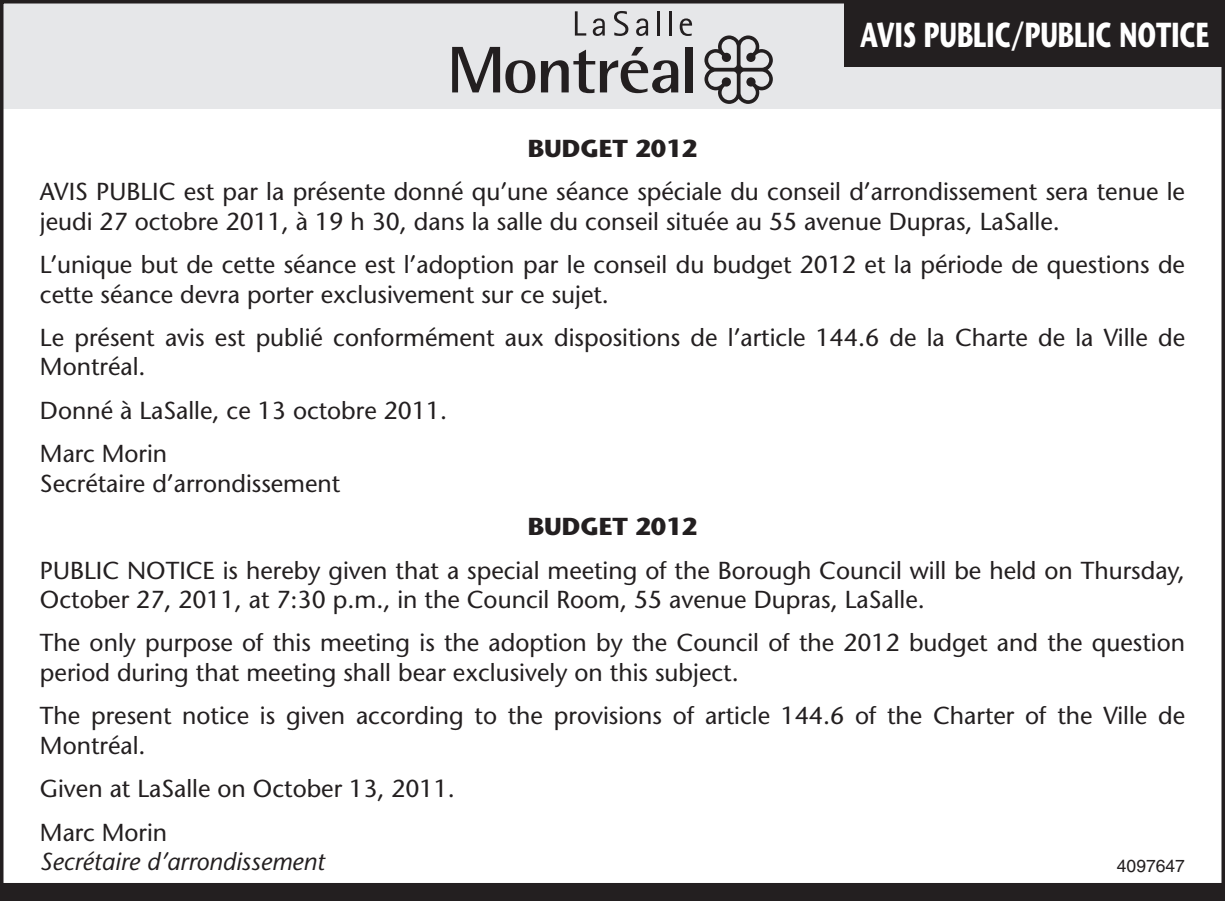
<style>
.page{position:relative;width:1225px;height:901px;background:#fff}
.page>*{position:absolute;margin:0;border:0;box-sizing:border-box;transform-origin:0 0}
.t1{font:700 34.65px "Stone Sans";color:#fff;scale:.7 1}
.t2{font:24.5px/29.4px "Stone Sans";color:#231f20}
.t3{font:italic 24.5px "Stone Sans";color:#231f20}
.t4{font:700 24.5px "Stone Sans";color:#231f20}
.t5{font:17.5px "Helvetica";color:#231f20}
</style>
<div class="page">
<div style="left:0;top:0;width:1225px;height:108px;background:#e6e7e9"></div>
<svg style="left:575px;top:11px;width:11px;height:25px"></svg>
<svg style="left:593px;top:18px;width:12px;height:18px"></svg>
<svg style="left:614px;top:11px;width:14px;height:25px"></svg>
<svg style="left:636px;top:18px;width:12px;height:18px"></svg>
<hr style="left:657px;top:11px;width:3px;height:25px;background:#231f20">
<hr style="left:669px;top:11px;width:3px;height:25px;background:#231f20">
<svg style="left:680px;top:18px;width:12px;height:18px"></svg>
<svg style="left:452px;top:47px;width:83px;height:46px"></svg>
<svg style="left:541px;top:47px;width:137px;height:46px"></svg>
<div style="left:686px;top:47px;width:7px;height:45px;background:#231f20"></div>
<svg style="left:704px;top:35px;width:69px;height:69px"></svg>
<div style="left:844px;top:0;width:381px;height:67px;background:#231f20"></div>
<div style="left:0;top:882px;width:1225px;height:18px;background:#231f20"></div>
<h1 class="t1" style="left:860px;top:13px;width:257px">AVIS PUBLIC/PUBLIC</h1>
<h1 class="t1" style="left:1119px;top:13px;width:130px">NOTICE</h1>
<p class="t4" style="left:528px;top:133px;width:171px">BUDGET 2012</p>
<p class="t2" style="left:40px;top:177px;width:1147px">AVIS PUBLIC est par la présente donné qu’une séance spéciale du conseil d’arrondissement sera tenue le jeudi 27 octobre 2011, à 19 h 30, dans la salle du conseil située au 55 avenue Dupras, LaSalle.</p>
<p class="t2" style="left:40px;top:249px;width:1147px">L’unique but de cette séance est l’adoption par le conseil du budget 2012 et la période de questions de cette séance devra porter exclusivement sur ce sujet.</p>
<p class="t2" style="left:40px;top:322px;width:1147px">Le présent avis est publié conformément aux dispositions de l’article 144.6 de la Charte de la Ville de<br>Montréal.</p>
<p class="t2" style="left:40px;top:388px;width:409px;line-height:43.4px">Donné à LaSalle, ce 13 octobre 2011.<br>Marc Morin</p>
<p class="t2" style="left:40px;top:468px;width:302px">Secrétaire d’arrondissement</p>
<p class="t4" style="left:528px;top:511px;width:171px">BUDGET 2012</p>
<p class="t2" style="left:40px;top:555px;width:1147px">PUBLIC NOTICE is hereby given that a special meeting of the Borough Council will be held on Thursday,<br>October 27, 2011, at 7:30 p.m., in the Council Room, 55 avenue Dupras, LaSalle.</p>
<p class="t2" style="left:40px;top:627px;width:1147px">The only purpose of this meeting is the adoption by the Council of the 2012 budget and the question period during that meeting shall bear exclusively on this subject.</p>
<p class="t2" style="left:40px;top:700px;width:1147px">The present notice is given according to the provisions of article 144.6 of the Charter of the Ville de<br>Montréal.</p>
<p class="t2" style="left:40px;top:766px;width:416px;line-height:43.4px">Given at LaSalle on October 13, 2011.<br>Marc Morin</p>
<p class="t3" style="left:40px;top:846px;width:287px">Secrétaire d’arrondissement</p>
<p class="t5" style="left:1117px;top:855px;width:70px">4097647</p>
</div>
